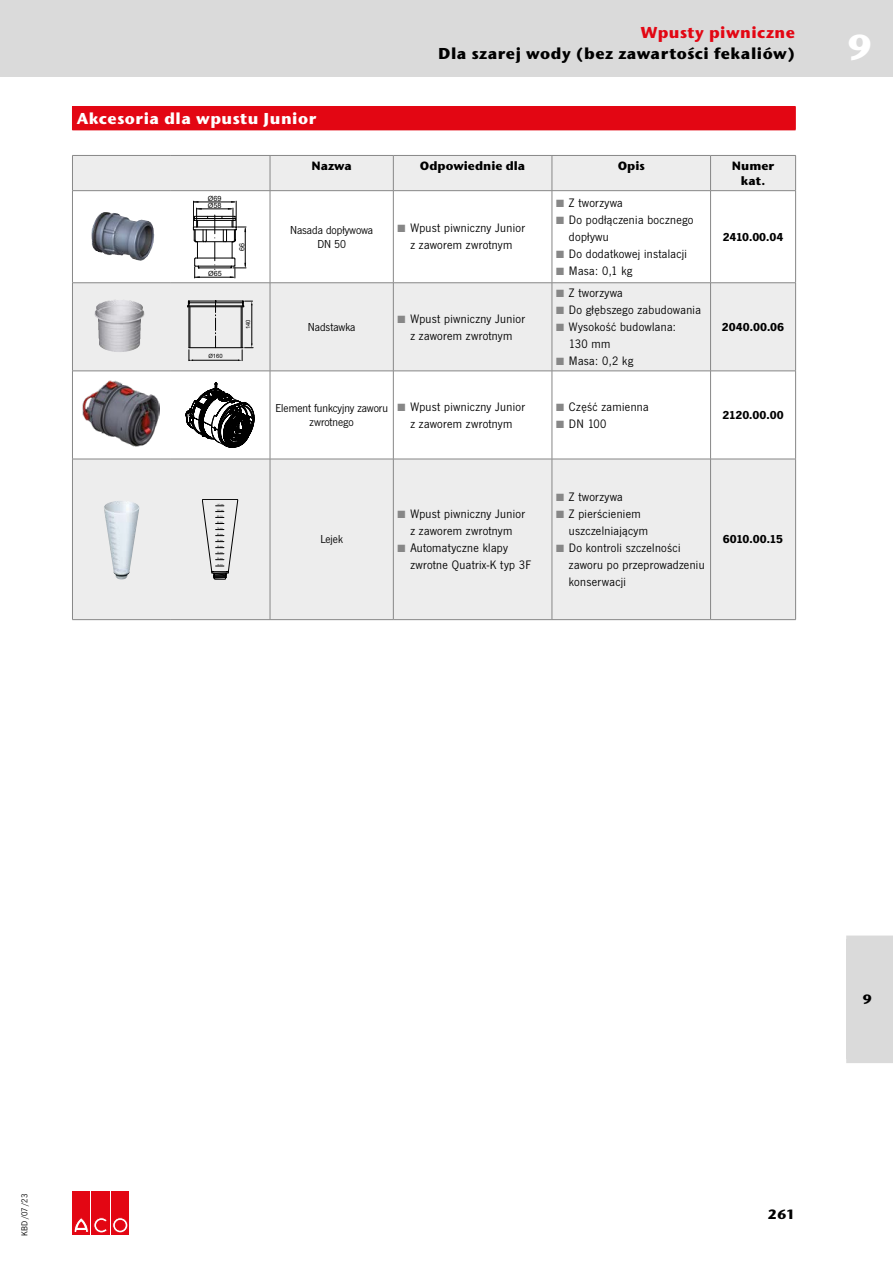
<style>
.page{position:relative;width:893px;height:1263px;background:#fff}
.page>*{position:absolute;margin:0;border:0;box-sizing:border-box;transform-origin:0 0}
.t1{font:700 36px "Stone Sans ITC Pro";color:#fff}
.t2{font:700 15.75px "Stone Sans ITC Pro";letter-spacing:.03em;color:#000}
.t3{font:700 15.75px "Stone Sans ITC Pro";letter-spacing:.03em;color:#fff}
.t4{font:700 15.75px "Stone Sans ITC Pro";letter-spacing:.03em;color:#e30613}
.t5{font:700 13.5px "Stone Sans ITC Pro";color:#000}
.t6{font:12.75px/17px "News Gothic TOT";letter-spacing:.025em;color:#000}
.t7{font:12px/14.4px "News Gothic TOT";color:#000;text-align:center}
.t8{font:700 12px "News Gothic TOT";color:#000}
.t9{font:700 12px/14.4px "Stone Sans ITC Pro";color:#000;text-align:center}
.t10{font:9px "News Gothic TOT";letter-spacing:.025em;color:#000}
.t11{font:7.2px/6.9px "Arial";color:#000}
.t12{font:5.85px "Arial";color:#000}
</style>
<div class="page">
<div style="left:72px;top:1191px;width:18px;height:43px;background:#e30613"></div>
<svg style="left:74px;top:1218px;width:14px;height:14px"></svg>
<div style="left:92px;top:1191px;width:18px;height:43px;background:#e30613"></div>
<svg style="left:94px;top:1217px;width:13px;height:16px"></svg>
<div style="left:111px;top:1191px;width:18px;height:43px;background:#e30613"></div>
<svg style="left:113px;top:1218px;width:15px;height:15px"></svg>
<div style="left:113px;top:1217px;width:15px;height:16px;border:1px solid #e30613;border-radius:50%"></div>
<div style="left:115px;top:1220px;width:10px;height:10px;background:#e30613;border-radius:50%"></div>
<div style="left:115px;top:1220px;width:10px;height:10px;border:1px solid #e30613;border-radius:50%"></div>
<div style="left:0;top:0;width:893px;height:77px;background:#dadada"></div>
<div style="left:846px;top:940px;width:47px;height:119px;background:#dadada"></div>
<div style="left:846px;top:935px;width:47px;height:9px;background:#dadada"></div>
<div style="left:846px;top:1054px;width:47px;height:9px;background:#dadada"></div>
<div style="left:72px;top:106px;width:723px;height:24px;background:#e30613"></div>
<svg style="left:795px;top:107px;width:1px;height:23px"></svg>
<hr style="left:72px;top:130px;width:723px;height:1px;background:#e30613">
<svg style="left:73px;top:156px;width:722px;height:463px;fill:#ededed"></svg>
<hr style="left:72px;top:155px;width:98px;height:1px;background:#878787">
<hr style="left:72px;top:156px;width:1px;height:34px;background:#878787">
<hr style="left:170px;top:155px;width:100px;height:1px;background:#878787">
<hr style="left:72px;top:190px;width:98px;height:1px;background:#878787">
<hr style="left:170px;top:190px;width:100px;height:1px;background:#878787">
<hr style="left:270px;top:190px;width:123px;height:1px;background:#878787">
<hr style="left:393px;top:190px;width:159px;height:1px;background:#878787">
<hr style="left:552px;top:190px;width:159px;height:1px;background:#878787">
<hr style="left:711px;top:190px;width:85px;height:1px;background:#878787">
<hr style="left:270px;top:155px;width:123px;height:1px;background:#878787">
<hr style="left:270px;top:156px;width:1px;height:34px;background:#878787">
<hr style="left:393px;top:155px;width:159px;height:1px;background:#878787">
<hr style="left:393px;top:156px;width:1px;height:34px;background:#878787">
<hr style="left:552px;top:155px;width:159px;height:1px;background:#878787">
<hr style="left:552px;top:156px;width:1px;height:34px;background:#878787">
<hr style="left:72px;top:191px;width:1px;height:92px;background:#878787">
<hr style="left:72px;top:283px;width:1px;height:88px;background:#878787">
<hr style="left:72px;top:371px;width:1px;height:88px;background:#878787">
<hr style="left:795px;top:191px;width:1px;height:92px;background:#878787">
<hr style="left:72px;top:282px;width:98px;height:1px;background:#878787">
<hr style="left:170px;top:282px;width:100px;height:1px;background:#878787">
<hr style="left:270px;top:282px;width:123px;height:1px;background:#878787">
<hr style="left:393px;top:282px;width:159px;height:1px;background:#878787">
<hr style="left:552px;top:282px;width:159px;height:1px;background:#878787">
<hr style="left:711px;top:282px;width:85px;height:1px;background:#878787">
<hr style="left:795px;top:283px;width:1px;height:88px;background:#878787">
<hr style="left:72px;top:371px;width:98px;height:1px;background:#878787">
<hr style="left:170px;top:371px;width:100px;height:1px;background:#878787">
<hr style="left:270px;top:371px;width:123px;height:1px;background:#878787">
<hr style="left:393px;top:371px;width:159px;height:1px;background:#878787">
<hr style="left:552px;top:371px;width:159px;height:1px;background:#878787">
<hr style="left:711px;top:371px;width:85px;height:1px;background:#878787">
<hr style="left:795px;top:371px;width:1px;height:88px;background:#878787">
<hr style="left:72px;top:459px;width:98px;height:1px;background:#878787">
<hr style="left:170px;top:459px;width:100px;height:1px;background:#878787">
<hr style="left:270px;top:459px;width:123px;height:1px;background:#878787">
<hr style="left:393px;top:459px;width:159px;height:1px;background:#878787">
<hr style="left:552px;top:459px;width:159px;height:1px;background:#878787">
<hr style="left:711px;top:459px;width:85px;height:1px;background:#878787">
<hr style="left:795px;top:459px;width:1px;height:160px;background:#878787">
<hr style="left:72px;top:619px;width:98px;height:1px;background:#878787">
<hr style="left:170px;top:619px;width:100px;height:1px;background:#878787">
<hr style="left:270px;top:619px;width:123px;height:1px;background:#878787">
<hr style="left:393px;top:619px;width:159px;height:1px;background:#878787">
<hr style="left:552px;top:619px;width:159px;height:1px;background:#878787">
<hr style="left:711px;top:619px;width:85px;height:1px;background:#878787">
<hr style="left:270px;top:191px;width:1px;height:92px;background:#878787">
<hr style="left:393px;top:191px;width:1px;height:92px;background:#878787">
<hr style="left:552px;top:191px;width:1px;height:92px;background:#878787">
<hr style="left:710px;top:191px;width:1px;height:92px;background:#878787">
<hr style="left:270px;top:283px;width:1px;height:88px;background:#878787">
<hr style="left:393px;top:283px;width:1px;height:88px;background:#878787">
<hr style="left:552px;top:283px;width:1px;height:88px;background:#878787">
<hr style="left:710px;top:283px;width:1px;height:88px;background:#878787">
<hr style="left:270px;top:371px;width:1px;height:88px;background:#878787">
<hr style="left:393px;top:371px;width:1px;height:88px;background:#878787">
<hr style="left:552px;top:371px;width:1px;height:88px;background:#878787">
<hr style="left:710px;top:371px;width:1px;height:88px;background:#878787">
<hr style="left:270px;top:459px;width:1px;height:160px;background:#878787">
<hr style="left:393px;top:459px;width:1px;height:160px;background:#878787">
<hr style="left:552px;top:459px;width:1px;height:160px;background:#878787">
<hr style="left:710px;top:459px;width:1px;height:160px;background:#878787">
<hr style="left:711px;top:155px;width:85px;height:1px;background:#878787">
<hr style="left:710px;top:156px;width:1px;height:34px;background:#878787">
<hr style="left:795px;top:156px;width:1px;height:34px;background:#878787">
<hr style="left:72px;top:459px;width:1px;height:160px;background:#878787">
<img style="left:91px;top:212px;width:63px;height:49px">
<svg style="left:193px;top:201px;width:53px;height:77px"></svg>
<img style="left:95px;top:300px;width:49px;height:53px">
<svg style="left:187px;top:300px;width:66px;height:61px;background:#c9c9c9"></svg>
<img style="left:83px;top:380px;width:77px;height:66px">
<svg style="left:186px;top:383px;width:68px;height:64px"></svg>
<img style="left:104px;top:501px;width:23px;height:79px">
<svg style="left:202px;top:499px;width:36px;height:80px;background:#cbcbcb"></svg>
<svg style="left:398px;top:225px;width:7px;height:7px"></svg>
<svg style="left:557px;top:200px;width:7px;height:7px"></svg>
<svg style="left:557px;top:217px;width:7px;height:7px"></svg>
<svg style="left:557px;top:251px;width:7px;height:7px"></svg>
<svg style="left:557px;top:268px;width:7px;height:7px"></svg>
<svg style="left:398px;top:315px;width:7px;height:8px"></svg>
<svg style="left:557px;top:290px;width:7px;height:7px"></svg>
<svg style="left:557px;top:307px;width:7px;height:7px"></svg>
<svg style="left:557px;top:324px;width:7px;height:7px"></svg>
<svg style="left:557px;top:358px;width:7px;height:7px"></svg>
<svg style="left:398px;top:403px;width:7px;height:8px"></svg>
<svg style="left:557px;top:403px;width:7px;height:8px"></svg>
<svg style="left:557px;top:420px;width:7px;height:8px"></svg>
<svg style="left:398px;top:511px;width:7px;height:7px"></svg>
<svg style="left:398px;top:545px;width:7px;height:7px"></svg>
<svg style="left:557px;top:494px;width:7px;height:7px"></svg>
<svg style="left:557px;top:511px;width:7px;height:7px"></svg>
<svg style="left:557px;top:545px;width:7px;height:7px"></svg>
<p class="t4" style="left:641px;top:22px;width:156px">Wpusty piwniczne</p>
<p class="t2" style="left:438px;top:43px;width:358px">Dla szarej wody (bez zawartości fekaliów)</p>
<p class="t3" style="left:77px;top:108px;width:241px">Akcesoria dla wpustu Junior</p>
<p class="t9" style="left:311px;top:159px;width:42px">Nazwa</p>
<p class="t9" style="left:420px;top:159px;width:107px">Odpowiednie dla</p>
<p class="t9" style="left:618px;top:159px;width:29px">Opis</p>
<p class="t9" style="left:732px;top:159px;width:44px">Numer kat.</p>
<p class="t11" style="left:208px;top:195px;width:15px">Ø69<br>Ø58</p>
<p class="t11" style="left:208px;top:270px;width:15px">Ø65</p>
<p class="t11" style="left:239px;top:251px;width:10px;rotate:-90deg">66</p>
<p class="t12" style="left:208px;top:352px;width:16px">Ø160</p>
<p class="t12" style="left:244px;top:329px;width:11px;rotate:-90deg">140</p>
<p class="t7" style="left:290px;top:223px;width:85px">Nasada dopływowa<br>DN 50</p>
<p class="t6" style="left:410px;top:220px;width:116px">Wpust piwniczny Junior z zaworem zwrotnym</p>
<p class="t7" style="left:308px;top:320px;width:49px">Nadstawka</p>
<p class="t6" style="left:410px;top:310px;width:116px">Wpust piwniczny Junior z zaworem zwrotnym</p>
<p class="t6" style="left:569px;top:194px;width:126px">Z tworzywa<br>Do podłączenia bocznego dopływu<br>Do dodatkowej instalacji<br>Masa: 0,1 kg</p>
<p class="t6" style="left:569px;top:285px;width:134px">Z tworzywa<br>Do głębszego zabudowania<br>Wysokość budowlana:<br>130 mm<br>Masa: 0,2 kg</p>
<p class="t8" style="left:723px;top:230px;width:62px">2410.00.04</p>
<p class="t8" style="left:722px;top:320px;width:64px">2040.00.06</p>
<p class="t7" style="left:275px;top:401px;width:114px">Element funkcyjny zaworu zwrotnego</p>
<p class="t6" style="left:410px;top:398px;width:116px">Wpust piwniczny Junior z zaworem zwrotnym</p>
<p class="t6" style="left:569px;top:398px;width:81px">Część zamienna<br>DN 100</p>
<p class="t8" style="left:722px;top:408px;width:63px">2120.00.00</p>
<p class="t7" style="left:320px;top:532px;width:24px">Lejek</p>
<p class="t6" style="left:410px;top:505px;width:122px">Wpust piwniczny Junior z zaworem zwrotnym<br>Automatyczne klapy zwrotne Quatrix-K typ 3F</p>
<p class="t6" style="left:569px;top:488px;width:137px">Z tworzywa<br>Z pierścieniem uszczelniającym<br>Do kontroli szczelności zaworu po przeprowadzeniu konserwacji</p>
<p class="t8" style="left:723px;top:532px;width:62px">6010.00.15</p>
<h1 class="t1" style="left:848px;top:23px;width:26px">9</h1>
<p class="t10" style="left:20px;top:1235px;width:44px;rotate:-90deg">KBD/07/23</p>
<p class="t5" style="left:863px;top:991px;width:11px">9</p>
<p class="t5" style="left:768px;top:1205px;width:29px">261</p>
</div>
